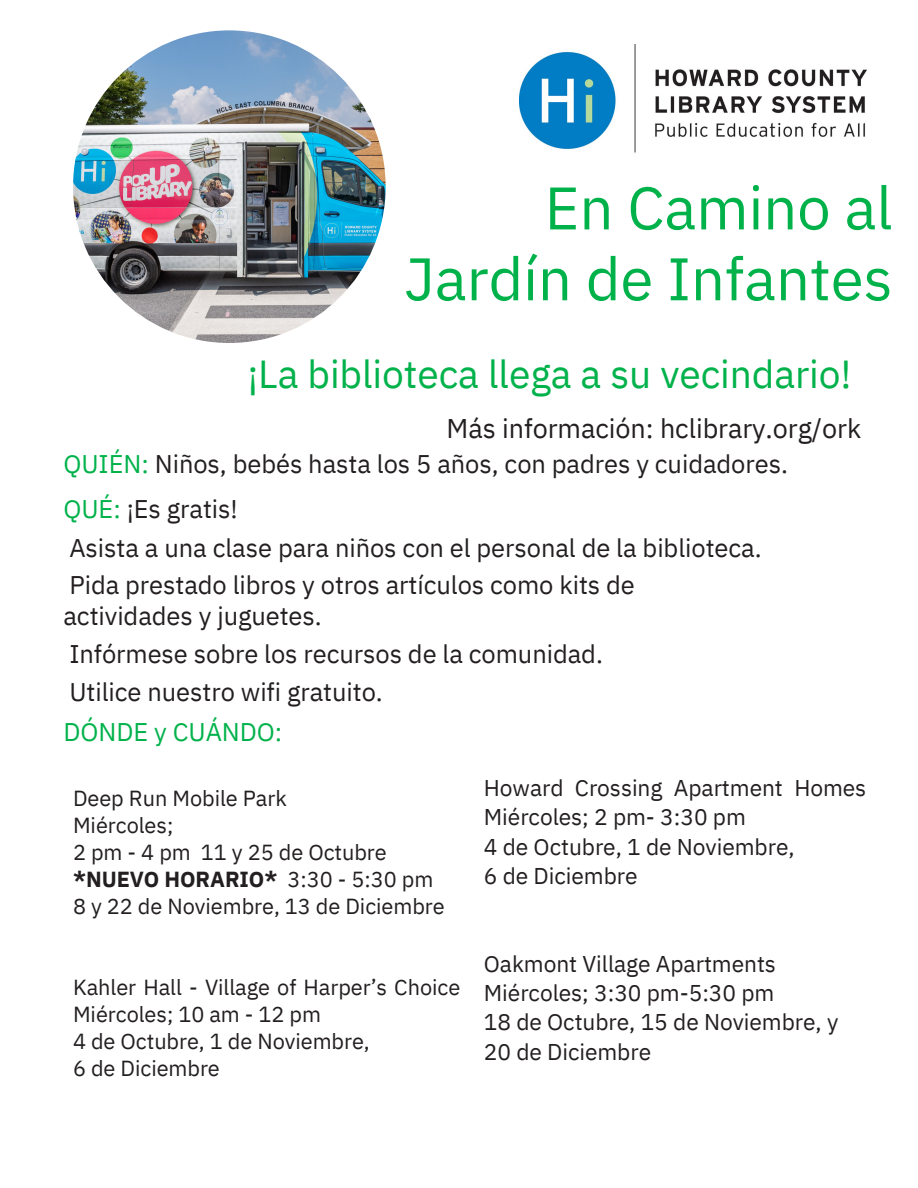
<style>
.page{position:relative;width:918px;height:1188px;background:#fff}
.page>*{position:absolute;margin:0;border:0;box-sizing:border-box;transform-origin:0 0}
.t1{font:60px/70.8px "IBM Plex Sans";letter-spacing:-.005em;color:#01b24b;text-align:right}
.t2{font:39px "IBM Plex Sans";letter-spacing:-.005em;color:#01b24b}
.t3{font:27px "IBM Plex Sans";letter-spacing:-.005em;color:#231f20}
.t4{font:25.5px "IBM Plex Sans";letter-spacing:-.005em;color:#231f20}
.t5{font:25.5px "IBM Plex Sans";letter-spacing:-.005em;color:#01b24b}
.t6{font:22.8px/29.2px "IBM Plex Sans";letter-spacing:-.005em;color:#231f20}
.t7{font:21.75px/27px "IBM Plex Sans";letter-spacing:-.005em;color:#231f20}
.t8{font:700 21.75px "IBM Plex Sans";letter-spacing:-.005em;color:#231f20}
.s1{color:#01b24b}
.s2{font-weight:400}
</style>
<div class="page">
<img style="left:73px;top:30px;width:313px;height:313px;border-radius:50%">
<img style="left:519px;top:44px;width:348px;height:109px">
<p class="t1" style="left:404px;top:172px;width:490px">En Camino al<br>Jardín de Infantes</p>
<p class="t2" style="left:247px;top:348px;width:606px">¡La biblioteca llega a su vecindario!</p>
<p class="t3" style="left:447px;top:411px;width:416px">Más información: hclibrary.org/ork</p>
<p class="t4" style="left:63px;top:447px;width:726px"><span class="s1">QUIÉN:</span> Niños, bebés hasta los 5 años, con padres y cuidadores.</p>
<p class="t4" style="left:63px;top:492px;width:176px"><span class="s1">QUÉ:</span> ¡Es gratis!</p>
<p class="t4" style="left:69px;top:530px;width:694px">Asista a una clase para niños con el personal de la biblioteca.</p>
<p class="t4" style="left:69px;top:568px;width:567px">Pida prestado libros y otros artículos como kits de</p>
<p class="t4" style="left:63px;top:599px;width:260px">actividades y juguetes.</p>
<p class="t4" style="left:69px;top:637px;width:535px">Infórmese sobre los recursos de la comunidad.</p>
<p class="t4" style="left:69px;top:674px;width:315px">Utilice nuestro wifi gratuito.</p>
<p class="t5" style="left:63px;top:715px;width:220px">DÓNDE y CUÁNDO:</p>
<p class="t7" style="left:73px;top:784px;width:215px">Deep Run Mobile Park</p>
<p class="t7" style="left:73px;top:811px;width:102px">Miércoles;</p>
<p class="t7" style="left:73px;top:838px;width:315px">2 pm - 4 pm 11 y 25 de Octubre</p>
<p class="t8" style="left:73px;top:865px;width:362px">*NUEVO HORARIO* <span class="s2">3:30 - 5:30 pm</span></p>
<p class="t7" style="left:73px;top:892px;width:373px">8 y 22 de Noviembre, 13 de Diciembre</p>
<p class="t7" style="left:73px;top:973px;width:389px">Kahler Hall - Village of Harper’s Choice<br>Miércoles; 10 am - 12 pm</p>
<p class="t7" style="left:73px;top:1027px;width:298px">4 de Octubre, 1 de Noviembre,<br>6 de Diciembre</p>
<p class="t6" style="left:484px;top:773px;width:384px">Howard Crossing Apartment Homes<br>Miércoles; 2 pm- 3:30 pm</p>
<p class="t6" style="left:484px;top:832px;width:312px">4 de Octubre, 1 de Noviembre,<br>6 de Diciembre</p>
<p class="t6" style="left:484px;top:949px;width:294px">Oakmont Village Apartments</p>
<p class="t6" style="left:484px;top:978px;width:292px">Miércoles; 3:30 pm-5:30 pm</p>
<p class="t6" style="left:484px;top:1007px;width:356px">18 de Octubre, 15 de Noviembre, y<br>20 de Diciembre</p>
</div>
